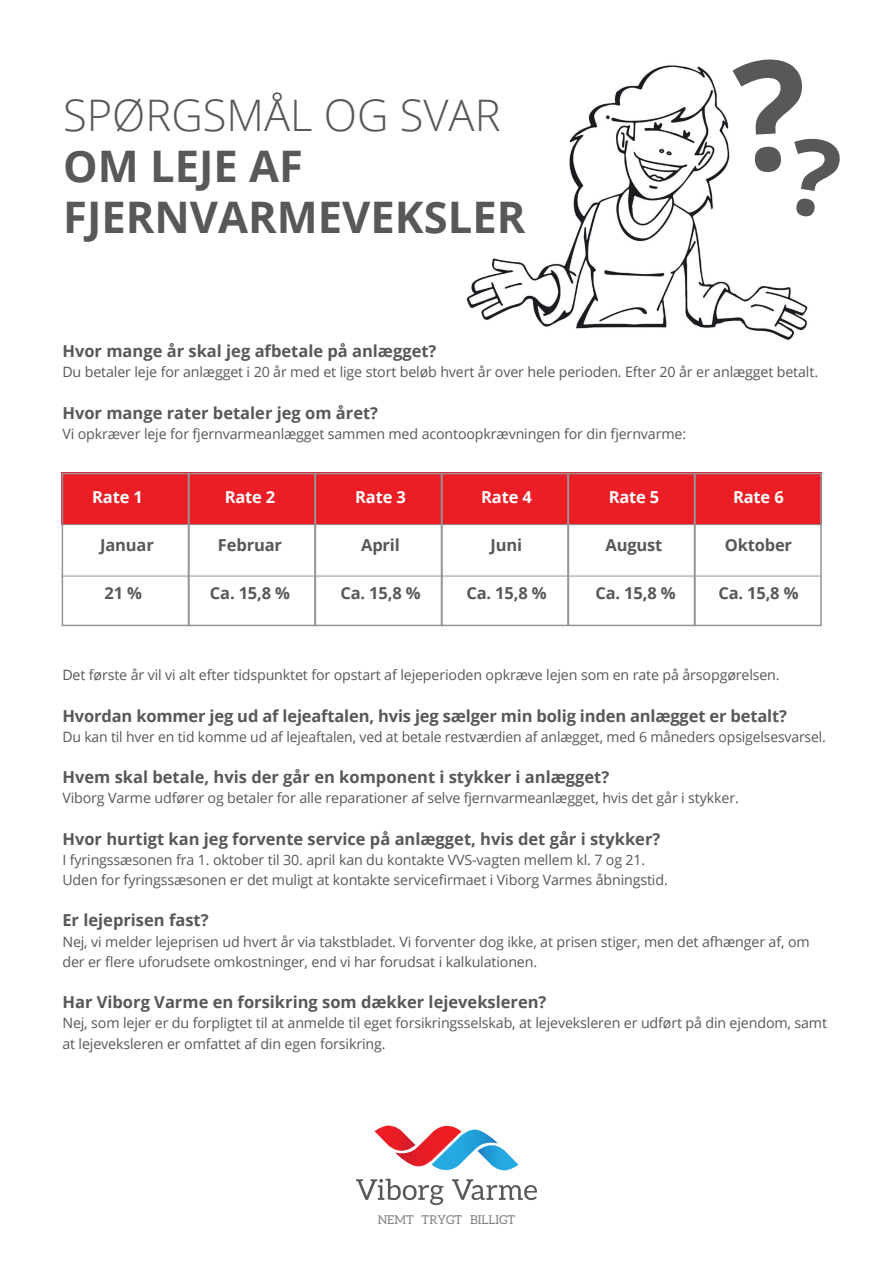
<style>
.page{position:relative;width:893px;height:1263px;background:#fff}
.page>*{position:absolute;margin:0;border:0;box-sizing:border-box;transform-origin:0 0}
.t1{font:700 43.5px/51px "Open Sans";color:#57585a}
.t2{font:300 43.5px "Open Sans";color:#57585a}
.t3{font:700 16.5px "Open Sans";color:#57585a}
.t4{font:700 16.5px "Open Sans";letter-spacing:-.01em;color:#fff}
.t5{font:14.25px/20.2px "Open Sans";letter-spacing:-.01em;color:#57585a}
.t6{font:12.3px "Aleo";color:#808285}
</style>
<div class="page">
<svg style="left:356px;top:1125px;width:181px;height:80px"></svg>
<img style="left:466px;top:65px;width:342px;height:275px">
<div style="left:62px;top:473px;width:760px;height:52px;background:#ec1d25"></div>
<div style="left:62px;top:473px;width:127px;height:153px;border:2px solid #939598"></div>
<div style="left:188px;top:473px;width:128px;height:153px;border:2px solid #939598"></div>
<div style="left:315px;top:473px;width:127px;height:153px;border:2px solid #939598"></div>
<div style="left:441px;top:473px;width:128px;height:153px;border:2px solid #939598"></div>
<div style="left:568px;top:473px;width:127px;height:153px;border:2px solid #939598"></div>
<div style="left:694px;top:473px;width:128px;height:153px;border:2px solid #939598"></div>
<hr style="left:62px;top:524px;width:760px;height:1px;background:#939598">
<hr style="left:62px;top:576px;width:759px;height:1px;background:#939598">
<svg style="left:732px;top:65px;width:76px;height:155px"></svg>
<h1 class="t2" style="left:63px;top:85px;width:439px">SPØRGSMÅL OG SVAR</h1>
<h1 class="t1" style="left:63px;top:140px;width:464px">OM LEJE AF<br>FJERNVARMEVEKSLER</h1>
<p class="t3" style="left:62px;top:339px;width:376px">Hvor mange år skal jeg afbetale på anlægget?</p>
<p class="t5" style="left:62px;top:362px;width:757px">Du betaler leje for anlægget i 20 år med et lige stort beløb hvert år over hele perioden. Efter 20 år er anlægget betalt.</p>
<p class="t3" style="left:62px;top:401px;width:317px">Hvor mange rater betaler jeg om året?</p>
<p class="t5" style="left:62px;top:423px;width:625px">Vi opkræver leje for fjernvarmeanlægget sammen med acontoopkrævningen for din fjernvarme:</p>
<p class="t4" style="left:92px;top:486px;width:52px">Rate 1</p>
<p class="t4" style="left:225px;top:486px;width:52px">Rate 2</p>
<p class="t4" style="left:355px;top:486px;width:52px">Rate 3</p>
<p class="t4" style="left:481px;top:486px;width:52px">Rate 4</p>
<p class="t4" style="left:609px;top:486px;width:52px">Rate 5</p>
<p class="t4" style="left:733px;top:486px;width:52px">Rate 6</p>
<p class="t3" style="left:100px;top:534px;width:55px">Januar</p>
<p class="t3" style="left:218px;top:534px;width:66px">Februar</p>
<p class="t3" style="left:361px;top:534px;width:40px">April</p>
<p class="t3" style="left:491px;top:534px;width:33px">Juni</p>
<p class="t3" style="left:605px;top:534px;width:58px">August</p>
<p class="t3" style="left:725px;top:534px;width:69px">Oktober</p>
<p class="t3" style="left:105px;top:582px;width:39px">21 %</p>
<p class="t3" style="left:210px;top:582px;width:82px">Ca. 15,8 %</p>
<p class="t3" style="left:340px;top:582px;width:82px">Ca. 15,8 %</p>
<p class="t3" style="left:466px;top:582px;width:82px">Ca. 15,8 %</p>
<p class="t3" style="left:595px;top:582px;width:82px">Ca. 15,8 %</p>
<p class="t3" style="left:718px;top:582px;width:82px">Ca. 15,8 %</p>
<p class="t5" style="left:62px;top:665px;width:719px">Det første år vil vi alt efter tidspunktet for opstart af lejeperioden opkræve lejen som en rate på årsopgørelsen.</p>
<p class="t3" style="left:62px;top:704px;width:726px">Hvordan kommer jeg ud af lejeaftalen, hvis jeg sælger min bolig inden anlægget er betalt?</p>
<p class="t5" style="left:62px;top:726px;width:765px">Du kan til hver en tid komme ud af lejeaftalen, ved at betale restværdien af anlægget, med 6 måneders opsigelsesvarsel.</p>
<p class="t3" style="left:62px;top:765px;width:548px">Hvem skal betale, hvis der går en komponent i stykker i anlægget?</p>
<p class="t5" style="left:62px;top:788px;width:678px">Viborg Varme udfører og betaler for alle reparationer af selve fjernvarmeanlægget, hvis det går i stykker.</p>
<p class="t3" style="left:62px;top:827px;width:599px">Hvor hurtigt kan jeg forvente service på anlægget, hvis det går i stykker?</p>
<p class="t5" style="left:62px;top:849px;width:607px">I fyringssæsonen fra 1. oktober til 30. april kan du kontakte VVS-vagten mellem kl. 7 og 21.<br>Uden for fyringssæsonen er det muligt at kontakte servicefirmaet i Viborg Varmes åbningstid.</p>
<p class="t3" style="left:62px;top:909px;width:148px">Er lejeprisen fast?</p>
<p class="t5" style="left:62px;top:931px;width:749px">Nej, vi melder lejeprisen ud hvert år via takstbladet. Vi forventer dog ikke, at prisen stiger, men det afhænger af, om der er flere uforudsete omkostninger, end vi har forudsat i kalkulationen.</p>
<p class="t3" style="left:62px;top:990px;width:486px">Har Viborg Varme en forsikring som dækker lejeveksleren?</p>
<p class="t5" style="left:62px;top:1013px;width:766px">Nej, som lejer er du forpligtet til at anmelde til eget forsikringsselskab, at lejeveksleren er udført på din ejendom, samt at lejeveksleren er omfattet af din egen forsikring.</p>
<p class="t6" style="left:378px;top:1212px;width:139px">NEMT TRYGT BILLIGT</p>
</div>
